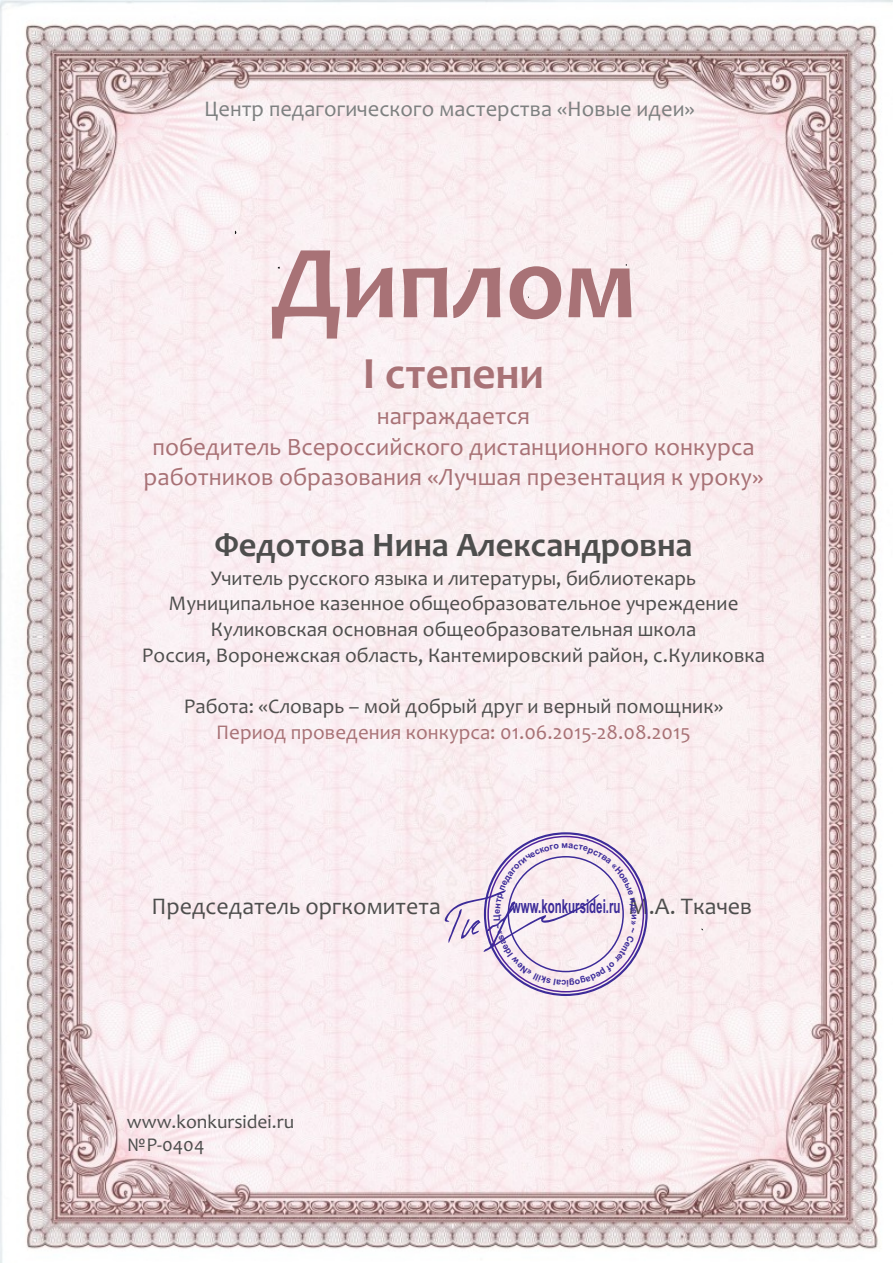
<style>
.page{position:relative;width:893px;height:1263px;background:#fff}
.page>*{position:absolute;margin:0;border:0;box-sizing:border-box;transform-origin:0 0}
.t1{font:700 105px "Candara";color:#a87276}
.t2{font:700 45px "Candara";color:#a87276}
.t3{font:700 34.5px "Candara";color:#4e4e4d}
.t4{font:25.05px/30.6px "Candara";color:#a87276;text-align:center}
.t5{font:24px "Candara";color:#4e4e4d}
.t6{font:22.5px "Candara";color:#7d8080}
.t7{font:21px/25.7px "Candara";color:#4e4e4d;text-align:center}
.t8{font:21px "Candara";color:#a87276}
.t9{font:19.5px/23.9px "Candara";color:#4e4e4d}
.t10{font:700 19.2px "Arial";color:#3c2b99;scale:.6 1}
</style>
<div class="page">
<img style="left:0;top:1px;width:893px;height:1262px">
<svg style="left:235px;top:230px;width:2px;height:6px"></svg>
<svg style="left:277px;top:266px;width:4px;height:3px"></svg>
<svg style="left:441px;top:843px;width:195px;height:143px"></svg>
<p class="t6" style="left:204px;top:100px;width:492px">Центр педагогического мастерства «Новые идеи»</p>
<h1 class="t1" style="left:271px;top:241px;width:366px">Диплом</h1>
<h2 class="t2" style="left:363px;top:356px;width:183px">I степени</h2>
<p class="t4" style="left:143px;top:403px;width:622px">награждается<br>победитель Всероссийского дистанционного конкурса работников образования «Лучшая презентация к уроку»</p>
<h3 class="t3" style="left:214px;top:530px;width:480px">Федотова Нина Александровна</h3>
<p class="t7" style="left:142px;top:567px;width:625px">Учитель русского языка и литературы, библиотекарь Муниципальное казенное общеобразовательное учреждение Куликовская основная общеобразовательная школа<br>Россия, Воронежская область, Кантемировский район, с.Куликовка</p>
<p class="t7" style="left:184px;top:695px;width:541px">Работа: «Словарь – мой добрый друг и верный помощник»</p>
<p class="t8" style="left:216px;top:723px;width:476px">Период проведения конкурса: 01.06.2015-28.08.2015</p>
<p class="t5" style="left:151px;top:896px;width:291px">Председатель оргкомитета</p>
<p class="t5" style="left:628px;top:896px;width:125px">М.А. Ткачев</p>
<p class="t10" style="left:512px;top:899px;width:183px">www.konkursidei.ru</p>
<p class="t9" style="left:127px;top:1111px;width:169px">www.konkursidei.ru №Р-0404</p>
</div>
